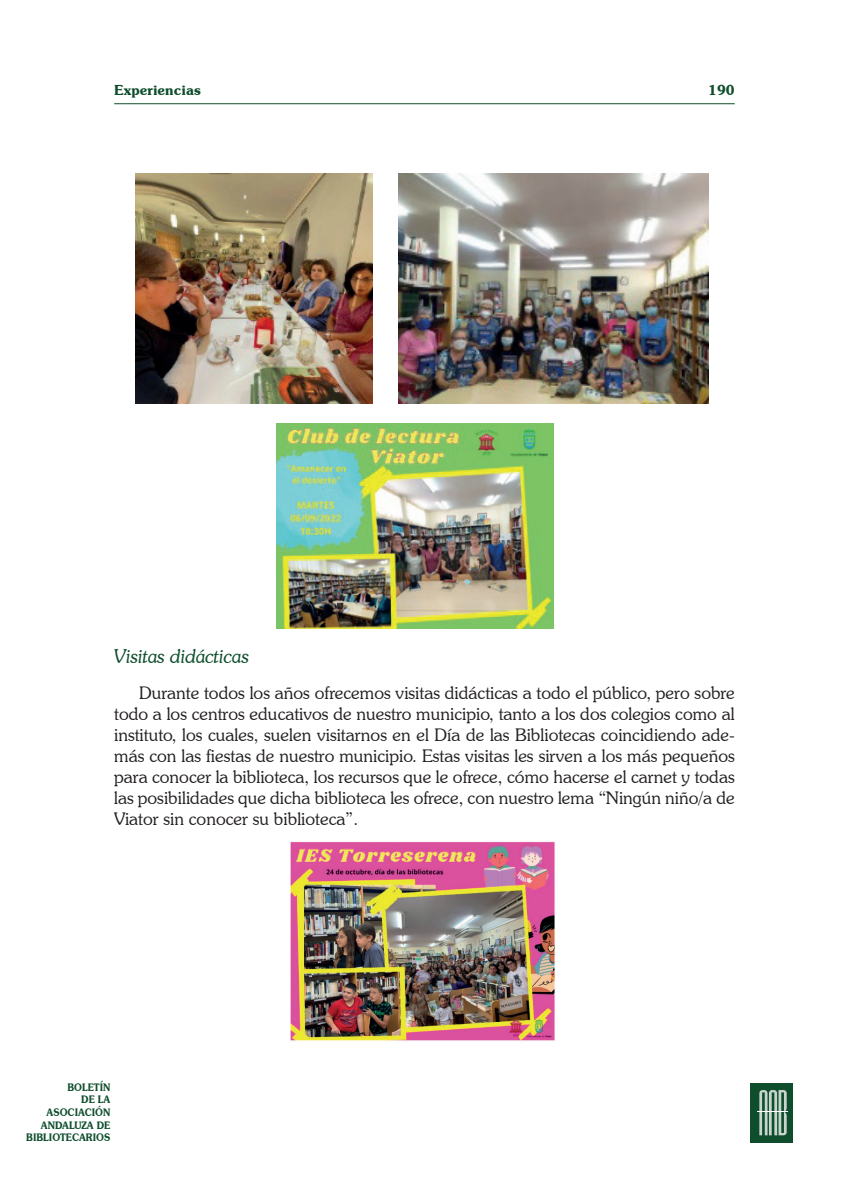
<style>
.page{position:relative;width:844px;height:1191px;background:#fff}
.page>*{position:absolute;margin:0;border:0;box-sizing:border-box;transform-origin:0 0}
.t1{font:italic 300 19.25px "Souvenir IT Cby BT";color:#0e4e2c}
.t2{font:300 17.5px/21px "Souvenir IT Cby BT";color:#231f20;text-align:justify}
.t3{font:600 14px "Souvenir IT Cby BT";color:#0e4e2c}
.t4{font:600 10.5px/12.6px "Souvenir IT Cby BT";color:#0e4e2c;text-align:right;scale:.88 1}
</style>
<div class="page">
<div style="left:750px;top:1083px;width:42px;height:59px;background:#0e4e2c"></div>
<svg style="left:759px;top:1090px;width:27px;height:45px"></svg>
<hr style="left:756px;top:1111px;width:31px;height:1px;background:#fff">
<hr style="left:114px;top:103px;width:620px;height:1px;background:#0e4e2c">
<img style="left:135px;top:174px;width:237px;height:229px">
<img style="left:398px;top:174px;width:310px;height:229px">
<img style="left:276px;top:424px;width:277px;height:205px">
<img style="left:290px;top:841px;width:265px;height:200px">
<p class="t3" style="left:114px;top:81px;width:88px">Experiencias</p>
<p class="t3" style="left:708px;top:81px;width:28px">190</p>
<p class="t1" style="left:114px;top:644px;width:136px">Visitas didácticas</p>
<p class="t2" style="left:114px;top:682px;width:622px;text-indent:25px">Durante todos los años ofrecemos visitas didácticas a todo el público, pero sobre todo a los centros educativos de nuestro municipio, tanto a los dos colegios como al instituto, los cuales, suelen visitarnos en el Día de las Bibliotecas coincidiendo ade&shy;más con las fiestas de nuestro municipio. Estas visitas les sirven a los más pequeños para conocer la biblioteca, los recursos que le ofrece, cómo hacerse el carnet y todas las posibilidades que dicha biblioteca les ofrece, con nuestro lema “Ningún niño/a de Viator sin conocer su biblioteca”.</p>
<p class="t4" style="left:26px;top:1080px;width:97px">BOLETÍN<br>DE LA<br>ASOCIACIÓN<br>ANDALUZA DE<br>BIBLIOTECARIOS</p>
</div>
